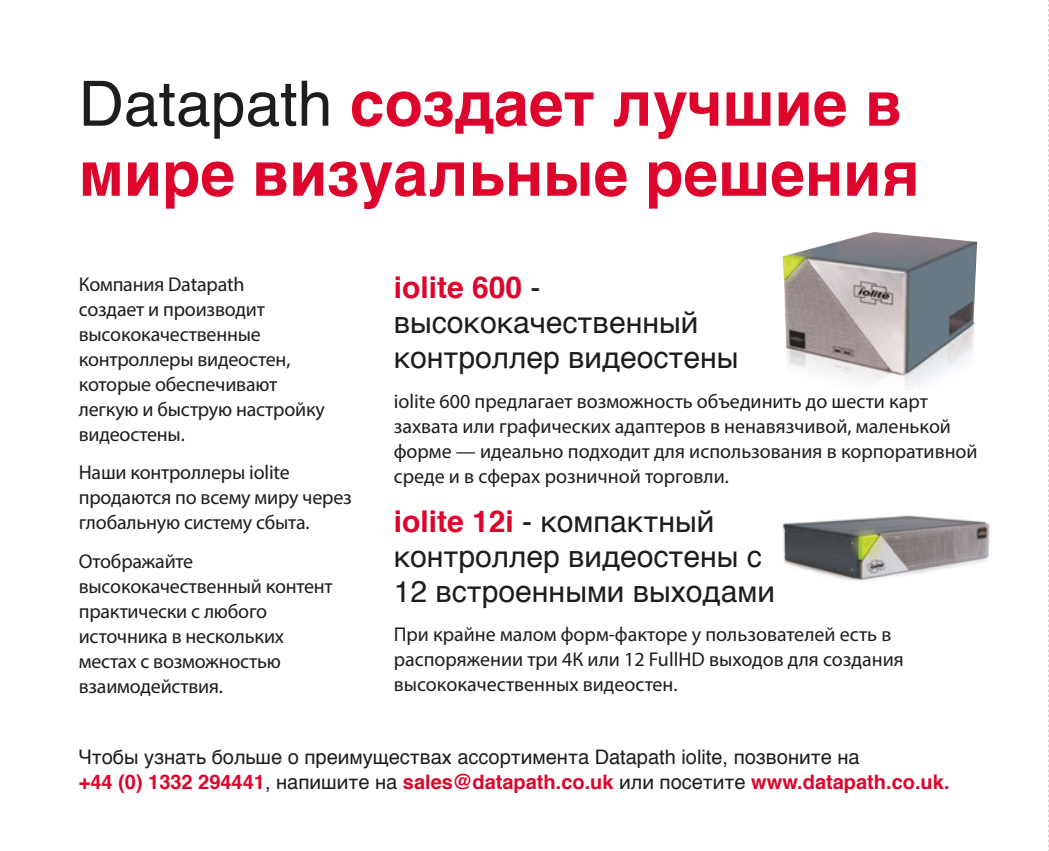
<style>
.page{position:relative;width:1049px;height:851px;background:#fff}
.page>*{position:absolute;margin:0;border:0;box-sizing:border-box;transform-origin:0 0}
.t1{font:700 62.5px/70px "Helvetica";color:#dd052b}
.t2{font:30px/35px "Helvetica";color:#1d1d1b}
.t3{font:20px/25px "Myriad Pro";letter-spacing:-.005em;color:#1d1d1b}
.t4{font:20px/25px "Helvetica";color:#1d1d1b}
.s1{font-weight:400;color:#1d1d1b}
.s2{font-weight:700;color:#dd052b}
</style>
<div class="page">
<hr style="left:1048px;top:0;width:1px;height:850px;background:#13100d">
<img style="left:782px;top:515px;width:208px;height:66px">
<img style="left:782px;top:232px;width:196px;height:155px">
<h1 class="t1" style="left:79px;top:69px;width:842px"><span class="s1">Datapath</span> создает лучшие в мире визуальные решения</h1>
<p class="t3" style="left:79px;top:271px;width:248px">Компания Datapath<br>создает и производит высококачественные контроллеры видеостен, которые обеспечивают легкую и быструю настройку видеостены.</p>
<p class="t3" style="left:79px;top:460px;width:275px">Наши контроллеры iolite продаются по всему миру через глобальную систему сбыта.</p>
<p class="t3" style="left:79px;top:548px;width:256px">Отображайте высококачественный контент практически с любого источника в нескольких местах с возможностью взаимодействия.</p>
<h2 class="t2" style="left:394px;top:271px;width:346px"><span class="s2">iolite 600</span> - высококачественный контроллер видеостены</h2>
<p class="t3" style="left:394px;top:388px;width:585px">iolite 600 предлагает возможность объединить до шести карт захвата или графических адаптеров в ненавязчивой, маленькой форме — идеально подходит для использования в корпоративной среде и в сферах розничной торговли.</p>
<h2 class="t2" style="left:394px;top:504px;width:383px"><span class="s2">iolite 12i</span> - компактный контроллер видеостены с<br>12 встроенными выходами</h2>
<p class="t3" style="left:394px;top:621px;width:511px">При крайне малом форм-факторе у пользователей есть в распоряжении три 4К или 12 FullHD выходов для создания высококачественных видеостен.</p>
<p class="t4" style="left:79px;top:744px;width:872px">Чтобы узнать больше о преимуществах ассортимента Datapath iolite, позвоните на<br><span class="s2">+44 (0) 1332 294441</span>, напишите на <span class="s2">sales@datapath.co.uk</span> или посетите <span class="s2">www.datapath.co.uk.</span></p>
</div>
